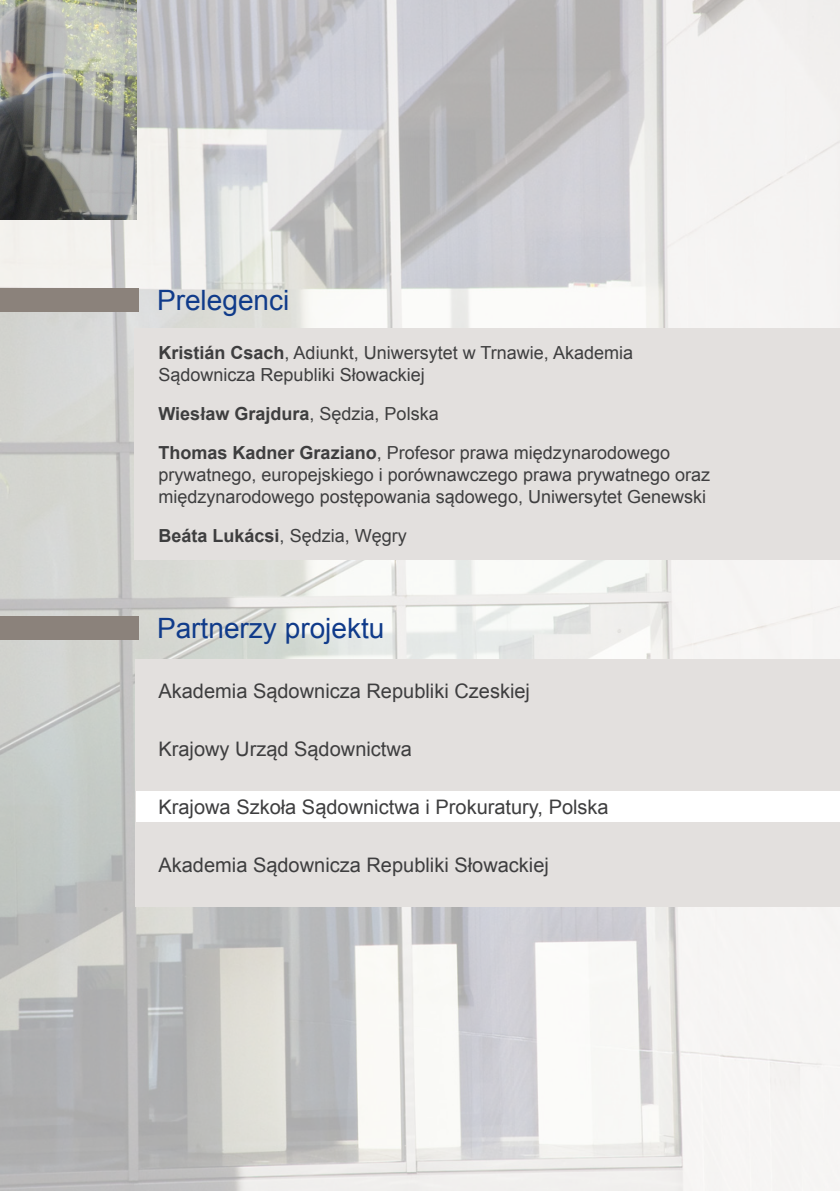
<style>
.page{position:relative;width:840px;height:1191px;background:#fff}
.page>*{position:absolute;margin:0;border:0;box-sizing:border-box;transform-origin:0 0}
.t1{font:28px "Arial";color:#103b8a}
.t2{font:20px "Arial";color:#3e3e3f}
.t3{font:18px/22px "Arial";color:#3e3e3f}
.s1{font-weight:700}
</style>
<div class="page">
<img style="left:0;top:0;width:839px;height:1191px">
<div style="left:135px;top:328px;width:704px;height:232px;background:#e3e0de"></div>
<div style="left:0;top:288px;width:138px;height:23px;background:#8b827b"></div>
<img style="left:0;top:0;width:136px;height:219px">
<div style="left:0;top:616px;width:138px;height:24px;background:#8b827b"></div>
<div style="left:135px;top:659px;width:704px;height:248px;background:#e3e0de"></div>
<div style="left:136px;top:791px;width:703px;height:31px;background:#fff"></div>
<h1 class="t1" style="left:157px;top:281px;width:134px">Prelegenci</h1>
<p class="t3" style="left:158px;top:341px;width:476px"><span class="s1">Kristián Csach</span>, Adiunkt, Uniwersytet w Trnawie, Akademia<br>Sądownicza Republiki Słowackiej</p>
<p class="t3" style="left:158px;top:394px;width:513px;line-height:39px"><span class="s1">Wiesław Grajdura</span>, Sędzia, Polska<br><span class="s1">Thomas Kadner Graziano</span>, Profesor prawa międzynarodowego</p>
<p class="t3" style="left:158px;top:463px;width:553px">prywatnego, europejskiego i porównawczego prawa prywatnego oraz międzynarodowego postępowania sądowego, Uniwersytet Genewski</p>
<p class="t3" style="left:158px;top:524px;width:250px"><span class="s1">Beáta Lukácsi</span>, Sędzia, Węgry</p>
<h1 class="t1" style="left:157px;top:609px;width:229px">Partnerzy projektu</h1>
<p class="t2" style="left:158px;top:677px;width:373px">Akademia Sądownicza Republiki Czeskiej</p>
<p class="t2" style="left:158px;top:735px;width:255px">Krajowy Urząd Sądownictwa</p>
<p class="t2" style="left:158px;top:793px;width:451px">Krajowa Szkoła Sądownictwa i Prokuratury, Polska</p>
<p class="t2" style="left:158px;top:851px;width:392px">Akademia Sądownicza Republiki Słowackiej</p>
</div>
